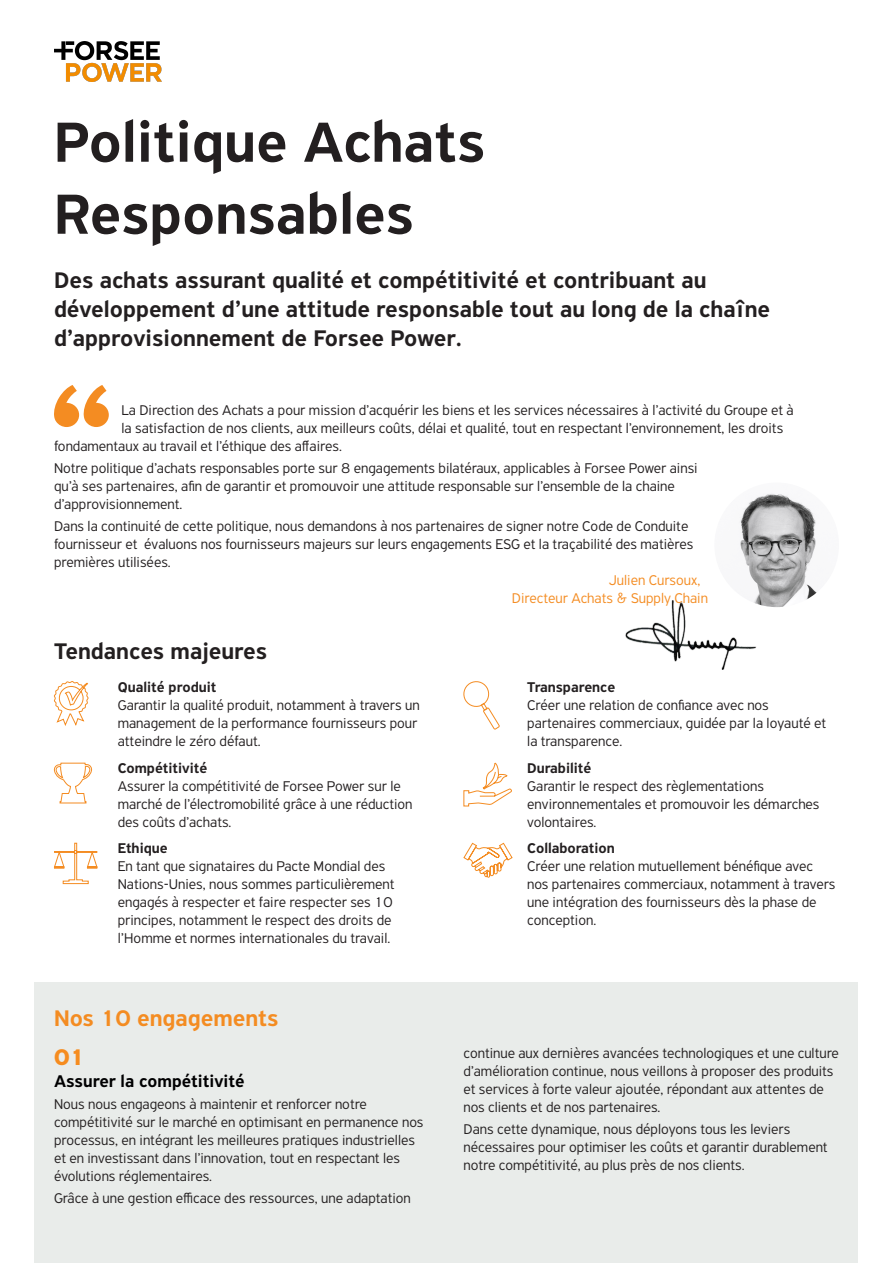
<style>
.page{position:relative;width:893px;height:1263px;background:#fff}
.page>*{position:absolute;margin:0;border:0;box-sizing:border-box;transform-origin:0 0}
.t1{font:500 60px/72px "PF Highway Sans Pro";color:#231f20}
.t2{font:500 24px/28.8px "PF Highway Sans Pro";color:#231f20}
.t3{font:500 24px "PF Highway Sans Pro";color:#f48c22}
.t4{font:700 24px "PF Highway Sans Pro";color:#f68c1f}
.t5{font:500 18px "PF Highway Sans Pro";color:#000001}
.t6{font:300 15px/18px "PF Highway Sans Pro";color:#231f20}
.t7{font:500 15px "PF Highway Sans Pro";color:#231f20}
.t8{font:300 15px/18px "PF Highway Sans Pro";color:#f48c22}
</style>
<div class="page">
<img style="left:54px;top:42px;width:107px;height:40px">
<div style="left:35px;top:983px;width:823px;height:280px;background:#e9ecea"></div>
<svg style="left:54px;top:385px;width:55px;height:42px"></svg>
<svg style="left:463px;top:842px;width:50px;height:36px"></svg>
<svg style="left:54px;top:842px;width:44px;height:42px"></svg>
<svg style="left:463px;top:681px;width:37px;height:49px"></svg>
<svg style="left:53px;top:681px;width:36px;height:45px"></svg>
<svg style="left:54px;top:763px;width:39px;height:41px"></svg>
<svg style="left:463px;top:762px;width:49px;height:45px"></svg>
<img style="left:714px;top:482px;width:125px;height:125px;border-radius:62px">
<img style="left:625px;top:601px;width:133px;height:69px">
<p class="t1" style="left:54px;top:107px;width:433px">Politique Achats<br>Responsables</p>
<p class="t2" style="left:54px;top:266px;width:718px">Des achats assurant qualité et compétitivité et contribuant au développement d’une attitude responsable tout au long de la chaîne d’approvisionnement de Forsee Power.</p>
<p class="t6" style="left:122px;top:401px;width:674px">La Direction des Achats a pour mission d’acquérir les biens et les services nécessaires à l’activité du Groupe et à</p>
<p class="t6" style="left:122px;top:419px;width:663px">la satisfaction de nos clients, aux meilleurs coûts, délai et qualité, tout en respectant l’environnement, les droits</p>
<p class="t6" style="left:54px;top:437px;width:289px">fondamentaux au travail et l’éthique des affaires.</p>
<p class="t6" style="left:54px;top:459px;width:645px">Notre politique d’achats responsables porte sur 8 engagements bilatéraux, applicables à Forsee Power ainsi qu’à ses partenaires, afin de garantir et promouvoir une attitude responsable sur l’ensemble de la chaine d’approvisionnement.</p>
<p class="t6" style="left:54px;top:517px;width:641px">Dans la continuité de cette politique, nous demandons à nos partenaires de signer notre Code de Conduite fournisseur et évaluons nos fournisseurs majeurs sur leurs engagements ESG et la traçabilité des matières premières utilisées.</p>
<p class="t8" style="left:512px;top:571px;width:198px;text-indent:97px">Julien Cursoux,<br>Directeur Achats &amp; Supply Chain</p>
<p class="t2" style="left:54px;top:637px;width:215px">Tendances majeures</p>
<p class="t7" style="left:118px;top:678px;width:100px">Qualité produit</p>
<p class="t6" style="left:118px;top:696px;width:303px">Garantir la qualité produit, notamment à travers un management de la performance fournisseurs pour atteindre le zéro défaut.</p>
<p class="t7" style="left:118px;top:759px;width:91px">Compétitivité</p>
<p class="t6" style="left:118px;top:776px;width:296px">Assurer la compétitivité de Forsee Power sur le marché de l’électromobilité grâce à une réduction des coûts d’achats.</p>
<p class="t7" style="left:118px;top:839px;width:51px">Ethique</p>
<p class="t6" style="left:118px;top:857px;width:278px">En tant que signataires du Pacte Mondial des Nations-Unies, nous sommes particulièrement engagés à respecter et faire respecter ses 10 principes, notamment le respect des droits de l’Homme et normes internationales du travail.</p>
<p class="t7" style="left:527px;top:678px;width:89px">Transparence</p>
<p class="t6" style="left:527px;top:696px;width:300px">Créer une relation de confiance avec nos partenaires commerciaux, guidée par la loyauté et la transparence.</p>
<p class="t7" style="left:527px;top:759px;width:66px">Durabilité</p>
<p class="t6" style="left:527px;top:776px;width:294px">Garantir le respect des règlementations environnementales et promouvoir les démarches volontaires.</p>
<p class="t7" style="left:527px;top:839px;width:89px">Collaboration</p>
<p class="t6" style="left:527px;top:857px;width:310px">Créer une relation mutuellement bénéfique avec nos partenaires commerciaux, notamment à travers une intégration des fournisseurs dès la phase de conception.</p>
<p class="t3" style="left:54px;top:1004px;width:226px">Nos 10 engagements</p>
<p class="t4" style="left:54px;top:1043px;width:33px">01</p>
<p class="t5" style="left:54px;top:1070px;width:192px">Assurer la compétitivité</p>
<p class="t6" style="left:54px;top:1095px;width:371px">Nous nous engageons à maintenir et renforcer notre compétitivité sur le marché en optimisant en permanence nos processus, en intégrant les meilleures pratiques industrielles et en investissant dans l’innovation, tout en respectant les évolutions réglementaires.</p>
<p class="t6" style="left:54px;top:1189px;width:358px">Grâce à une gestion efficace des ressources, une adaptation</p>
<p class="t6" style="left:463px;top:1044px;width:377px">continue aux dernières avancées technologiques et une culture d’amélioration continue, nous veillons à proposer des produits et services à forte valeur ajoutée, répondant aux attentes de nos clients et de nos partenaires.</p>
<p class="t6" style="left:463px;top:1120px;width:366px">Dans cette dynamique, nous déployons tous les leviers nécessaires pour optimiser les coûts et garantir durablement notre compétitivité, au plus près de nos clients.</p>
</div>
